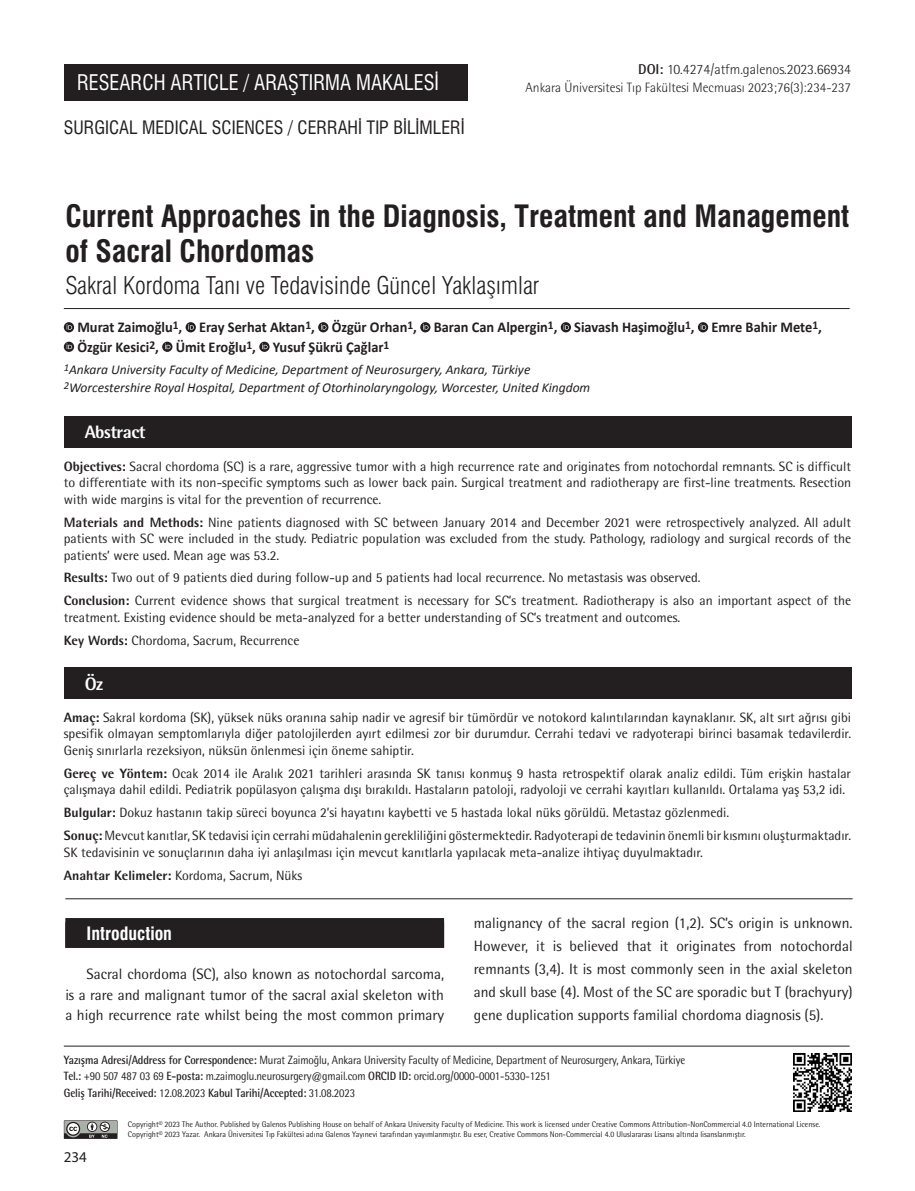
<style>
.page{position:relative;width:915px;height:1191px;background:#fff}
.page>*{position:absolute;margin:0;border:0;box-sizing:border-box;transform-origin:0 0}
._1__BASLIK{font:30px/34.5px "Swiss Condensed Bold Tr";color:#231f20}
._2__BASLIK{font:24px "Swiss Condensed Light Tr";color:#231f20}
.t1{font:21px "Swiss Condensed Tr";color:#fff;scale:.96 1}
.ALT_TÜR{font:18px "Swiss Condensed Tr";color:#231f20}
.ANA_BASLIK{font:18px "Swiss Condensed Bold Tr";color:#fff}
.t2{font:800 18px "Rotis Semi Sans Std";letter-spacing:-.025em;color:#fff}
.YAZI{font:15px/23px "Rotis Semi Sans Std";color:#231f20;text-align:justify}
.YAZARLAR{font:700 15px/19.5px "Calibri";color:#231f20;scale:.96 1}
.t3{font:15px "Myriad Pro";color:#231f20}
.DOİ{font:300 14.25px "Rotis Semi Sans Std";color:#231f20}
.OZET{font:13.5px/16.5px "Rotis Semi Sans Std";color:#231f20;text-align:justify}
.KURUMLAR{font:italic 13.5px "Calibri";color:#231f20}
.SAYFA_ARA{font:300 13.5px "Rotis Semi Sans Std";color:#231f20}
.t4{font:12px "Rotis Semi Sans Std";letter-spacing:-.01em;color:#231f20;scale:.9 1}
.t5{font:700 12px "Rotis Semi Sans Std";letter-spacing:-.01em;color:#231f20;scale:.9 1}
.t6{font:8.25px/9.9px "Rotis Semi Sans Std";color:#231f20;scale:.95 1}
.s1{font-weight:700}
.s2{font-weight:800}
.s3{font-weight:400}
</style>
<div class="page">
<div style="left:64px;top:64px;width:403px;height:37px;background:#231f20"></div>
<svg style="left:64px;top:1120px;width:53px;height:18px"></svg>
<svg style="left:64px;top:322px;width:10px;height:10px"></svg>
<svg style="left:67px;top:324px;width:5px;height:6px"></svg>
<svg style="left:185px;top:322px;width:11px;height:10px"></svg>
<svg style="left:188px;top:324px;width:6px;height:6px"></svg>
<svg style="left:318px;top:322px;width:10px;height:10px"></svg>
<svg style="left:321px;top:324px;width:5px;height:6px"></svg>
<svg style="left:420px;top:322px;width:10px;height:10px"></svg>
<svg style="left:423px;top:324px;width:5px;height:6px"></svg>
<svg style="left:560px;top:322px;width:11px;height:10px"></svg>
<svg style="left:563px;top:324px;width:6px;height:6px"></svg>
<svg style="left:697px;top:322px;width:11px;height:10px"></svg>
<svg style="left:700px;top:324px;width:6px;height:6px"></svg>
<svg style="left:64px;top:342px;width:10px;height:10px"></svg>
<svg style="left:67px;top:343px;width:5px;height:6px"></svg>
<svg style="left:162px;top:342px;width:10px;height:10px"></svg>
<svg style="left:165px;top:343px;width:5px;height:6px"></svg>
<svg style="left:259px;top:342px;width:10px;height:10px"></svg>
<svg style="left:262px;top:343px;width:5px;height:6px"></svg>
<hr style="left:64px;top:308px;width:785px;height:1px;background:#231f20">
<div style="left:64px;top:416px;width:786px;height:32px;background:#231f20"></div>
<div style="left:64px;top:668px;width:786px;height:31px;background:#231f20"></div>
<hr style="left:65px;top:898px;width:787px;height:1px;background:#231f20">
<div style="left:65px;top:918px;width:379px;height:29px;background:#231f20"></div>
<hr style="left:64px;top:1045px;width:785px;height:1px;background:#231f20">
<img style="left:793px;top:1053px;width:57px;height:58px">
<h3 class="t1" style="left:77px;top:70px;width:378px">RESEARCH ARTICLE / ARAŞTIRMA MAKALESİ</h3>
<p class="ALT_TÜR" style="left:64px;top:117px;width:402px">SURGICAL MEDICAL SCIENCES / CERRAHİ TIP BİLİMLERİ</p>
<p class="DOİ" style="left:638px;top:61px;width:214px"><span class="s1">DOI:</span> 10.4274/atfm.galenos.2023.66934</p>
<p class="SAYFA_ARA" style="left:525px;top:79px;width:327px">Ankara Üniversitesi Tıp Fakültesi Mecmuası 2023;76(3):234-237</p>
<p class="_1__BASLIK" style="left:65px;top:199px;width:785px">Current Approaches in the Diagnosis, Treatment and Management of Sacral Chordomas</p>
<p class="_2__BASLIK" style="left:65px;top:271px;width:475px">Sakral Kordoma Tanı ve Tedavisinde Güncel Yaklaşımlar</p>
<p class="YAZARLAR" style="left:77px;top:317px;width:776px">Murat Zaimoğlu<sup>1</sup>, Eray Serhat Aktan<sup>1</sup>, Özgür Orhan<sup>1</sup>, Baran Can Alpergin<sup>1</sup>, Siavash Haşimoğlu<sup>1</sup>, Emre Bahir Mete<sup>1</sup>,<br>Özgür Kesici<sup>2</sup>, Ümit Eroğlu<sup>1</sup>, Yusuf Şükrü Çağlar<sup>1</sup></p>
<p class="KURUMLAR" style="left:64px;top:360px;width:468px"><sup>1</sup>Ankara University Faculty of Medicine, Department of Neurosurgery, Ankara, Türkiye</p>
<p class="KURUMLAR" style="left:64px;top:378px;width:528px"><sup>2</sup>Worcestershire Royal Hospital, Department of Otorhinolaryngology, Worcester, United Kingdom</p>
<p class="t2" style="left:85px;top:421px;width:62px">Abstract</p>
<p class="OZET" style="left:64px;top:458px;width:788px"><span class="s2">Objectives:</span> Sacral chordoma (SC) is a rare, aggressive tumor with a high recurrence rate and originates from notochordal remnants. SC is difficult to differentiate with its non-specific symptoms such as lower back pain. Surgical treatment and radiotherapy are first-line treatments. Resection with wide margins is vital for the prevention of recurrence.</p>
<p class="OZET" style="left:64px;top:513px;width:788px"><span class="s2">Materials and Methods:</span> Nine patients diagnosed with SC between January 2014 and December 2021 were retrospectively analyzed. All adult patients with SC were included in the study. Pediatric population was excluded from the study. Pathology, radiology and surgical records of the patients’ were used. Mean age was 53.2.</p>
<p class="OZET" style="left:64px;top:569px;width:638px"><span class="s2">Results:</span> Two out of 9 patients died during follow-up and 5 patients had local recurrence. No metastasis was observed.</p>
<p class="OZET" style="left:64px;top:592px;width:788px"><span class="s2">Conclusion:</span> Current evidence shows that surgical treatment is necessary for SC’s treatment. Radiotherapy is also an important aspect of the treatment. Existing evidence should be meta-analyzed for a better understanding of SC’s treatment and outcomes.</p>
<p class="OZET" style="left:64px;top:632px;width:237px"><span class="s2">Key Words:</span> Chordoma, Sacrum, Recurrence</p>
<p class="t2" style="left:85px;top:672px;width:20px">Öz</p>
<p class="OZET" style="left:64px;top:709px;width:788px"><span class="s2">Amaç:</span> Sakral kordoma (SK), yüksek nüks oranına sahip nadir ve agresif bir tümördür ve notokord kalıntılarından kaynaklanır. SK, alt sırt ağrısı gibi spesifik olmayan semptomlarıyla diğer patolojilerden ayırt edilmesi zor bir durumdur. Cerrahi tedavi ve radyoterapi birinci basamak tedavilerdir.<br>Geniş sınırlarla rezeksiyon, nüksün önlenmesi için öneme sahiptir.</p>
<p class="OZET" style="left:64px;top:765px;width:788px"><span class="s2">Gereç ve Yöntem:</span> Ocak 2014 ile Aralık 2021 tarihleri arasında SK tanısı konmuş 9 hasta retrospektif olarak analiz edildi. Tüm erişkin hastalar çalışmaya dahil edildi. Pediatrik popülasyon çalışma dışı bırakıldı. Hastaların patoloji, radyoloji ve cerrahi kayıtları kullanıldı. Ortalama yaş 53,2 idi.</p>
<p class="OZET" style="left:64px;top:804px;width:666px"><span class="s2">Bulgular:</span> Dokuz hastanın takip süreci boyunca 2’si hayatını kaybetti ve 5 hastada lokal nüks görüldü. Metastaz gözlenmedi.</p>
<p class="OZET" style="left:64px;top:827px;width:788px"><span class="s2">Sonuç:</span> Mevcut kanıtlar, SK tedavisi için cerrahi müdahalenin gerekliliğini göstermektedir. Radyoterapi de tedavinin önemli bir kısmını oluşturmaktadır.<br>SK tedavisinin ve sonuçlarının daha iyi anlaşılması için mevcut kanıtlarla yapılacak meta-analize ihtiyaç duyulmaktadır.</p>
<p class="OZET" style="left:64px;top:866px;width:240px"><span class="s2">Anahtar Kelimeler:</span> Kordoma, Sacrum, Nüks</p>
<p class="YAZI" style="left:473px;top:911px;width:380px">malignancy of the sacral region (1,2). SC’s origin is unknown.<br>However, it is believed that it originates from notochordal remnants (3,4). It is most commonly seen in the axial skeleton and skull base (4). Most of the SC are sporadic but T (brachyury) gene duplication supports familial chordoma diagnosis (5).</p>
<p class="t4" style="left:64px;top:1052px;width:691px"><span class="s1">Yazışma Adresi/Address for Correspondence:</span> Murat Zaimoğlu, Ankara University Faculty of Medicine, Department of Neurosurgery, Ankara, Türkiye</p>
<p class="t4" style="left:64px;top:1069px;width:542px"><span class="s1">Tel.:</span> +90 507 487 03 69 <span class="s1">E-posta:</span> m.zaimoglu.neurosurgery@gmail.com <span class="s1">ORCID ID:</span> orcid.org/0000-0001-5330-1251</p>
<p class="t5" style="left:64px;top:1085px;width:325px">Geliş Tarihi/Received: <span class="s3">12.08.2023</span> Kabul Tarihi/Accepted: <span class="s3">31.08.2023</span></p>
<p class="ANA_BASLIK" style="left:87px;top:922px;width:87px">Introduction</p>
<p class="YAZI" style="left:65px;top:963px;width:380px;line-height:20.5px;text-indent:21px">Sacral chordoma (SC), also known as notochordal sarcoma, is a rare and malignant tumor of the sacral axial skeleton with a high recurrence rate whilst being the most common primary</p>
<p class="t3" style="left:64px;top:1147px;width:25px">234</p>
<p class="t6" style="left:128px;top:1119px;width:730px">Copyright© 2023 The Author. Published by Galenos Publishing House on behalf of Ankara University Faculty of Medicine. This work is licensed under Creative Commons Attribution-NonCommercial 4.0 International License.<br>Copyright© 2023 Yazar. Ankara Üniversitesi Tıp Fakültesi adına Galenos Yayınevi tarafından yayımlanmıştır. Bu eser, Creative Commons Non-Commercial 4.0 Uluslararası Lisansı altında lisanslanmıştır.</p>
</div>
